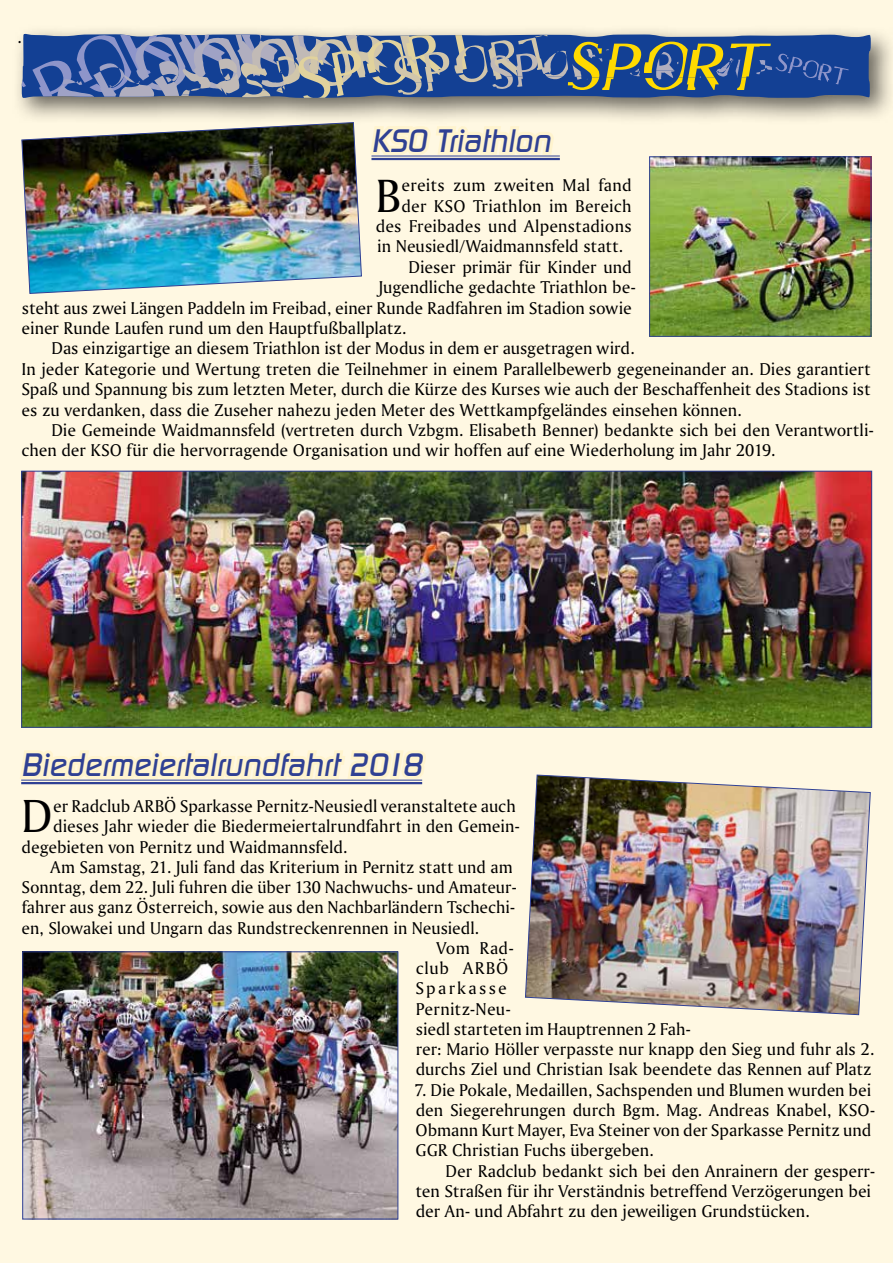
<style>
.page{position:relative;width:893px;height:1263px;background:#fff8e2}
.page>*{position:absolute;margin:0;border:0;box-sizing:border-box;transform-origin:0 0}
.t1{font:49.2px "Amerigo BT Roman A";color:#000}
.t2{font:48.9px "Amerigo BT Roman A";color:#000}
.t3{font:500 31.5px "Idigital";color:#2f4093}
.t4{font:18px/20.2px "Amerigo BT Roman A";color:#000}
.t5{font:18px "Amerigo BT Roman A";letter-spacing:.13em;color:#000}
.t6{font:18px "Amerigo BT Roman A";letter-spacing:.05em;color:#000}
</style>
<div class="page">
<div style="left:12px;top:24px;width:881px;height:101px;background:#000;opacity:.6"></div>
<svg style="left:849px;top:33px;width:22px;height:66px"></svg>
<svg style="left:22px;top:29px;width:827px;height:132px"></svg>
<svg style="left:20px;top:750px;width:406px;height:332px"></svg>
<img style="left:651px;top:158px;width:218px;height:177px">
<div style="left:649px;top:156px;width:222px;height:181px;border:1px solid #304194"></div>
<img style="left:23px;top:473px;width:847px;height:253px">
<div style="left:21px;top:471px;width:851px;height:257px;border:1px solid #304194"></div>
<img style="left:21px;top:122px;width:341px;height:172px">
<img style="left:24px;top:953px;width:372px;height:264px">
<div style="left:22px;top:951px;width:376px;height:268px;border:1px solid #304194"></div>
<img style="left:525px;top:774px;width:346px;height:241px">
<p class="t4" style="left:17px;top:26px;width:6px">.</p>
<h3 class="t3" style="left:371px;top:123px;width:181px">KSO Triathlon</h3>
<h1 class="t1" style="left:375px;top:165px;width:28px">B</h1>
<p class="t4" style="left:401px;top:175px;width:232px">ereits zum zweiten Mal fand</p>
<p class="t4" style="left:402px;top:195px;width:232px">der KSO Triathlon im Bereich</p>
<p class="t4" style="left:376px;top:216px;width:257px">des Freibades und Alpenstadions</p>
<p class="t4" style="left:377px;top:236px;width:247px">in Neusiedl/Waidmannsfeld statt.</p>
<p class="t4" style="left:408px;top:256px;width:225px">Dieser primär für Kinder und</p>
<p class="t4" style="left:378px;top:277px;width:259px">Jugendliche gedachte Triathlon be-</p>
<p class="t4" style="left:22px;top:297px;width:611px">steht aus zwei Längen Paddeln im Freibad, einer Runde Radfahren im Stadion sowie</p>
<p class="t4" style="left:22px;top:317px;width:386px">einer Runde Laufen rund um den Hauptfußballplatz.</p>
<p class="t4" style="left:51px;top:338px;width:585px">Das einzigartige an diesem Triathlon ist der Modus in dem er ausgetragen wird.</p>
<p class="t4" style="left:22px;top:358px;width:850px">In jeder Kategorie und Wertung treten die Teilnehmer in einem Parallelbewerb gegeneinander an. Dies garantiert</p>
<p class="t4" style="left:21px;top:379px;width:850px">Spaß und Spannung bis zum letzten Meter, durch die Kürze des Kurses wie auch der Beschaffenheit des Stadions ist</p>
<p class="t4" style="left:22px;top:399px;width:722px">es zu verdanken, dass die Zuseher nahezu jeden Meter des Wettkampfgeländes einsehen können.</p>
<p class="t4" style="left:51px;top:419px;width:824px">Die Gemeinde Waidmannsfeld (vertreten durch Vzbgm. Elisabeth Benner) bedankte sich bei den Verantwortli-</p>
<p class="t4" style="left:22px;top:440px;width:755px">chen der KSO für die hervorragende Organisation und wir hoffen auf eine Wiederholung im Jahr 2019.</p>
<h3 class="t3" style="left:21px;top:747px;width:402px">Biedermeiertalrundfahrt 2018</h3>
<h2 class="t2" style="left:21px;top:786px;width:33px">D</h2>
<p class="t4" style="left:53px;top:796px;width:464px">er Radclub ARBÖ Sparkasse Pernitz-Neusiedl veranstaltete auch</p>
<p class="t4" style="left:53px;top:816px;width:468px">dieses Jahr wieder die Biedermeiertalrundfahrt in den Gemein-</p>
<p class="t4" style="left:22px;top:836px;width:327px">degebieten von Pernitz und Waidmannsfeld.</p>
<p class="t4" style="left:51px;top:856px;width:463px">Am Samstag, 21. Juli fand das Kriterium in Pernitz statt und am</p>
<p class="t4" style="left:21px;top:877px;width:497px">Sonntag, dem 22. Juli fuhren die über 130 Nachwuchs- und Amateur-</p>
<p class="t4" style="left:22px;top:897px;width:495px">fahrer aus ganz Österreich, sowie aus den Nachbarländern Tschechi-</p>
<p class="t4" style="left:22px;top:917px;width:459px">en, Slowakei und Ungarn das Rundstreckenrennen in Neusiedl.</p>
<p class="t4" style="left:436px;top:937px;width:79px">Vom Rad-</p>
<p class="t6" style="left:416px;top:957px;width:94px">club ARBÖ</p>
<p class="t5" style="left:415px;top:977px;width:93px">Sparkasse</p>
<p class="t4" style="left:416px;top:998px;width:96px">Pernitz-Neu-</p>
<p class="t4" style="left:416px;top:1018px;width:276px">siedl starteten im Hauptrennen 2 Fah-</p>
<p class="t4" style="left:416px;top:1039px;width:460px">rer: Mario Höller verpasste nur knapp den Sieg und fuhr als 2.</p>
<p class="t4" style="left:416px;top:1059px;width:457px">durchs Ziel und Christian Isak beendete das Rennen auf Platz</p>
<p class="t4" style="left:415px;top:1079px;width:462px">7. Die Pokale, Medaillen, Sachspenden und Blumen wurden bei den Siegerehrungen durch Bgm. Mag. Andreas Knabel, KSO-Obmann Kurt Mayer, Eva Steiner von der Sparkasse Pernitz und GGR Christian Fuchs übergeben.</p>
<p class="t4" style="left:416px;top:1160px;width:461px;text-indent:30px">Der Radclub bedankt sich bei den Anrainern der gesperr&shy;ten Straßen für ihr Verständnis betreffend Verzögerungen bei der An- und Abfahrt zu den jeweiligen Grundstücken.</p>
</div>
